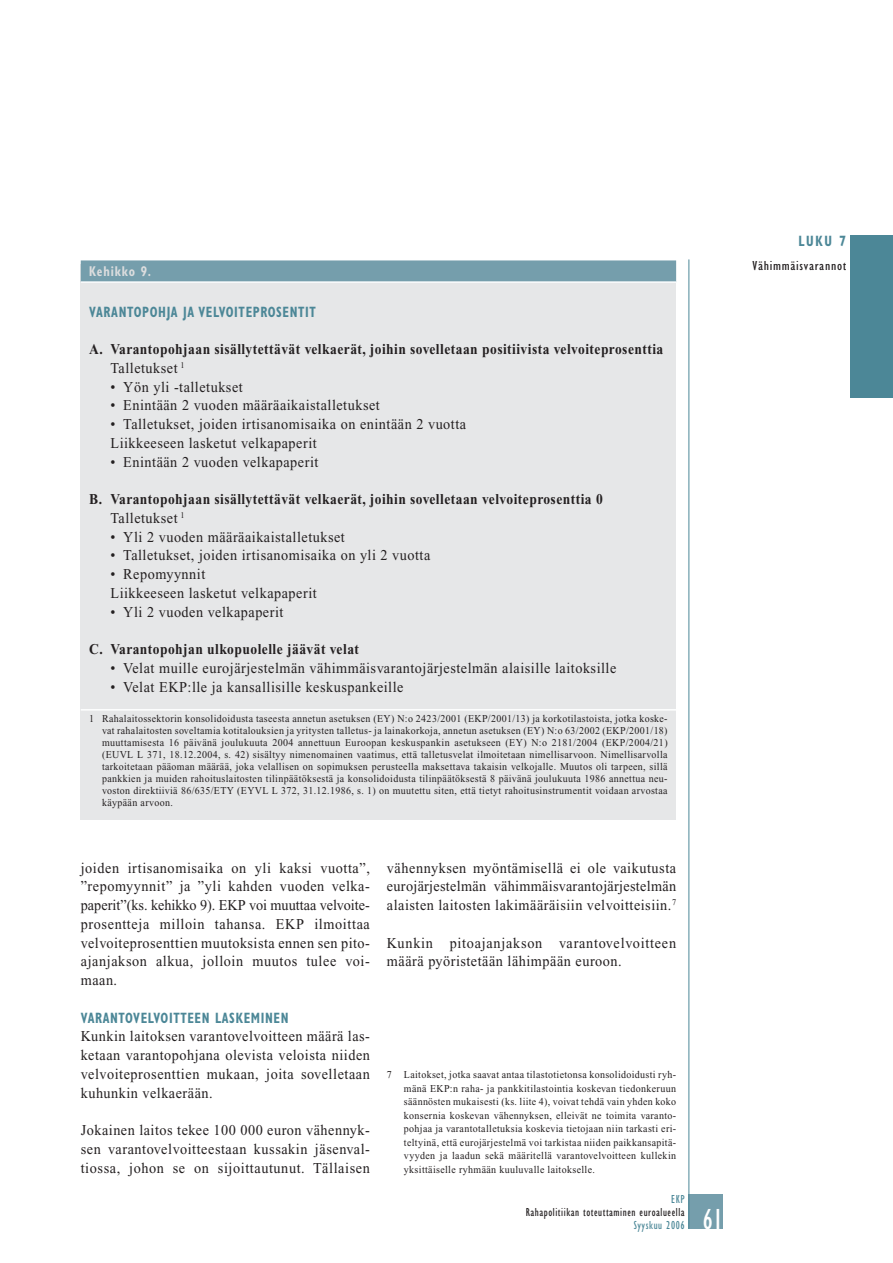
<style>
.page{position:relative;width:893px;height:1263px;background:#fff}
.page>*{position:absolute;margin:0;border:0;box-sizing:border-box;transform-origin:0 0}
.t1{font:condensed 30px "Gill Sans";color:#fff;scale:.95 1}
.t2{font:15px/18.8px "Times New Roman";letter-spacing:.035em;color:#231f20;text-align:justify;scale:.95 1}
.t3{font:700 15px/18.8px "Times New Roman";letter-spacing:.035em;color:#231f20;scale:.9 1}
.t4{font:700 condensed 15px "Gill Sans";letter-spacing:.05em;color:#4c8797;scale:.85 1}
.t5{font:700 condensed 14.25px "Gill Sans";letter-spacing:.07em;color:#dcddde;scale:.85 1}
.t6{font:condensed 13.5px "Gill Sans";letter-spacing:.05em;color:#231f20;scale:1.1 1}
.t7{font:condensed 12px "Gill Sans";letter-spacing:.05em;color:#231f20;scale:.95 1}
.t8{font:condensed 12px "Gill Sans";letter-spacing:.05em;color:#4b8797;scale:.95 1}
.t9{font:10.5px/12px "Times New Roman";letter-spacing:.035em;color:#231f20;text-align:justify;scale:.95 1}
.s1{font-weight:400}
</style>
<div class="page">
<div style="left:689px;top:1195px;width:34px;height:34px;background:#759eac"></div>
<hr style="left:689px;top:259px;width:1px;height:970px;background:#4c8797">
<div style="left:850px;top:235px;width:43px;height:162px;background:#4c8797"></div>
<div style="left:81px;top:265px;width:595px;height:555px;background:#e6e7e8"></div>
<div style="left:81px;top:260px;width:595px;height:22px;background:#759eac"></div>
<hr style="left:81px;top:281px;width:595px;height:2px;background:#fff">
<hr style="left:81px;top:709px;width:595px;height:2px;background:#fff">
<h3 class="t5" style="left:89px;top:266px;width:74px">Kehikko 9.</h3>
<h2 class="t4" style="left:89px;top:306px;width:268px">VARANTOPOHJA JA VELVOITEPROSENTIT</h2>
<h2 class="t3" style="left:111px;top:341px;width:616px;text-indent:-21px">A. Varantopohjaan sisällytettävät velkaerät, joihin sovelletaan positiivista velvoiteprosenttia<br><span class="s1">Talletukset</span> <sup>1</sup></h2>
<h2 class="t2" style="left:111px;top:379px;width:141px">• Yön yli -talletukset</h2>
<h2 class="t2" style="left:111px;top:398px;width:285px">• Enintään 2 vuoden määräaikaistalletukset</h2>
<h2 class="t2" style="left:111px;top:416px;width:376px">• Talletukset, joiden irtisanomisaika on enintään 2 vuotta<br>Liikkeeseen lasketut velkapaperit</h2>
<h2 class="t2" style="left:111px;top:454px;width:220px">• Enintään 2 vuoden velkapaperit</h2>
<h2 class="t3" style="left:111px;top:491px;width:548px;text-indent:-21px">B. Varantopohjaan sisällytettävät velkaerät, joihin sovelletaan velvoiteprosenttia 0<br><span class="s1">Talletukset</span> <sup>1</sup></h2>
<h2 class="t2" style="left:111px;top:529px;width:248px">• Yli 2 vuoden määräaikaistalletukset</h2>
<h2 class="t2" style="left:111px;top:548px;width:338px">• Talletukset, joiden irtisanomisaika on yli 2 vuotta</h2>
<h2 class="t2" style="left:111px;top:566px;width:219px">• Repomyynnit<br>Liikkeeseen lasketut velkapaperit</h2>
<h2 class="t2" style="left:111px;top:604px;width:184px">• Yli 2 vuoden velkapaperit</h2>
<h2 class="t3" style="left:89px;top:641px;width:301px">C. Varantopohjan ulkopuolelle jäävät velat</h2>
<h2 class="t2" style="left:111px;top:660px;width:534px">• Velat muille eurojärjestelmän vähimmäisvarantojärjestelmän alaisille laitoksille</h2>
<h2 class="t2" style="left:111px;top:679px;width:310px">• Velat EKP:lle ja kansallisille keskuspankeille</h2>
<p class="t9" style="left:102px;top:714px;width:597px;text-indent:-13px">1 Rahalaitossektorin konsolidoidusta taseesta annetun asetuksen (EY) N:o 2423/2001 (EKP/2001/13) ja korkotilastoista, jotka koske&shy;vat rahalaitosten soveltamia kotitalouksien ja yritysten talletus- ja lainakorkoja, annetun asetuksen (EY) N:o 63/2002 (EKP/2001/18) muuttamisesta 16 päivänä joulukuuta 2004 annettuun Euroopan keskuspankin asetukseen (EY) N:o 2181/2004 (EKP/2004/21) (EUVL L 371, 18.12.2004, s. 42) sisältyy nimenomainen vaatimus, että talletusvelat ilmoitetaan nimellisarvoon. Nimellisarvolla tarkoitetaan pääoman määrää, joka velallisen on sopimuksen perusteella maksettava takaisin velkojalle. Muutos oli tarpeen, sillä pankkien ja muiden rahoituslaitosten tilinpäätöksestä ja konsolidoidusta tilinpäätöksestä 8 päivänä joulukuuta 1986 annettua neu&shy;voston direktiiviä 86/635/ETY (EYVL L 372, 31.12.1986, s. 1) on muutettu siten, että tietyt rahoitusinstrumentit voidaan arvostaa käypään arvoon.</p>
<p class="t2" style="left:81px;top:860px;width:306px">joiden irtisanomisaika on yli kaksi vuotta”, ”repomyynnit” ja ”yli kahden vuoden velka&shy;paperit”(ks. kehikko 9). EKP voi muuttaa velvoite&shy;prosentteja milloin tahansa. EKP ilmoittaa velvoiteprosenttien muutoksista ennen sen pito&shy;ajanjakson alkua, jolloin muutos tulee voi&shy;maan.</p>
<h2 class="t4" style="left:81px;top:1012px;width:246px">VARANTOVELVOITTEEN LASKEMINEN</h2>
<h2 class="t2" style="left:81px;top:1028px;width:306px">Kunkin laitoksen varantovelvoitteen määrä las&shy;ketaan varantopohjana olevista veloista niiden velvoiteprosenttien mukaan, joita sovelletaan kuhunkin velkaerään.</h2>
<h2 class="t2" style="left:81px;top:1122px;width:306px">Jokainen laitos tekee 100 000 euron vähennyk&shy;sen varantovelvoitteestaan kussakin jäsenval&shy;tiossa, johon se on sijoittautunut. Tällaisen</h2>
<h2 class="t2" style="left:387px;top:860px;width:306px">vähennyksen myöntämisellä ei ole vaikutusta eurojärjestelmän vähimmäisvarantojärjestelmän alaisten laitosten lakimääräisiin velvoitteisiin.<sup>7</sup></h2>
<h2 class="t2" style="left:387px;top:935px;width:306px">Kunkin pitoajanjakson varantovelvoitteen määrä pyöristetään lähimpään euroon.</h2>
<p class="t9" style="left:404px;top:1069px;width:288px;line-height:13.5px;text-indent:-17px">7 Laitokset, jotka saavat antaa tilastotietonsa konsolidoidusti ryh&shy;mänä EKP:n raha- ja pankkitilastointia koskevan tiedonkeruun säännösten mukaisesti (ks. liite 4), voivat tehdä vain yhden koko konsernia koskevan vähennyksen, elleivät ne toimita varanto&shy;pohjaa ja varantotalletuksia koskevia tietojaan niin tarkasti eri&shy;teltyinä, että eurojärjestelmä voi tarkistaa niiden paikkansapitä&shy;vyyden ja laadun sekä määritellä varantovelvoitteen kullekin yksittäiselle ryhmään kuuluvalle laitokselle.</p>
<p class="t8" style="left:671px;top:1195px;width:16px">EKP</p>
<p class="t7" style="left:526px;top:1208px;width:169px">Rahapolitiikan toteuttaminen euroalueella</p>
<p class="t8" style="left:634px;top:1221px;width:55px">Syyskuu 2006</p>
<h1 class="t1" style="left:702px;top:1208px;width:23px">61</h1>
<h2 class="t4" style="left:798px;top:236px;width:58px">LUKU 7</h2>
<p class="t6" style="left:752px;top:261px;width:87px">Vähimmäisvarannot</p>
</div>
